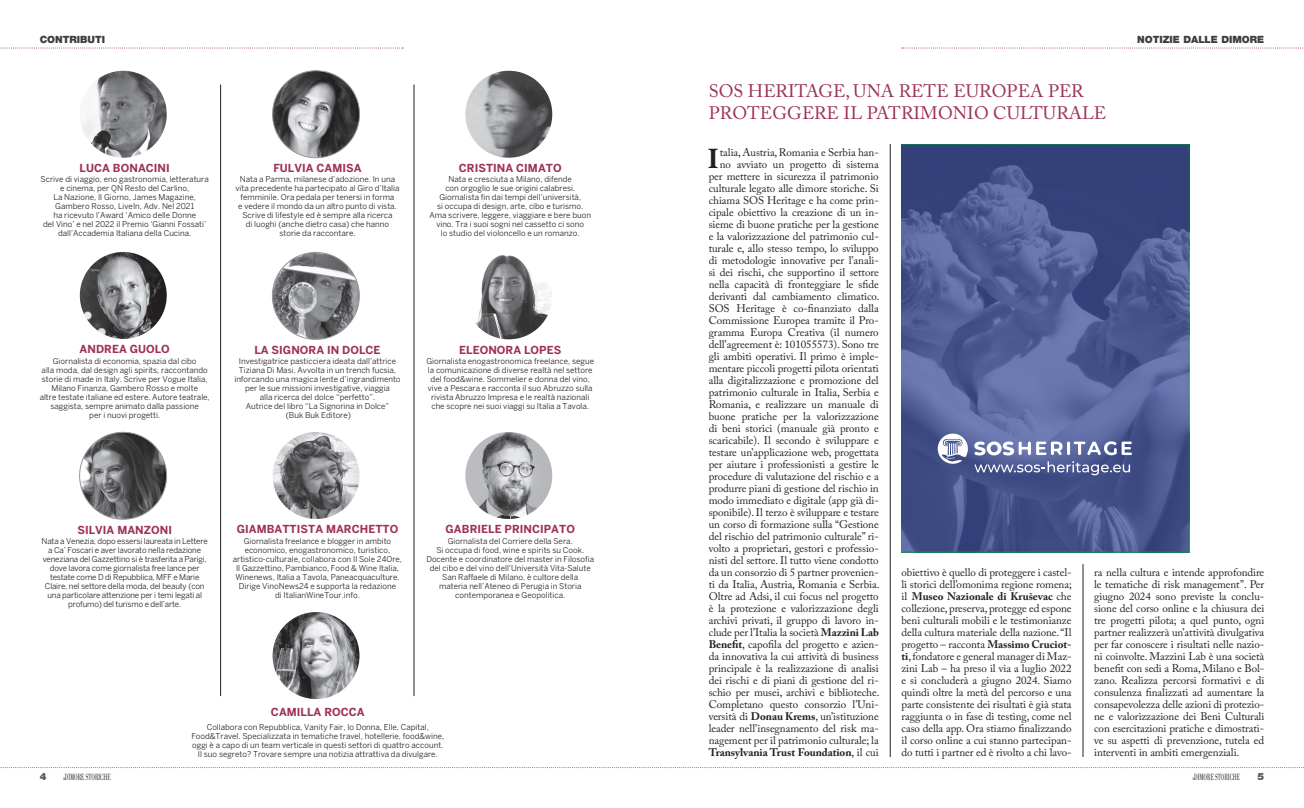
<style>
.page{position:relative;width:1304px;height:808px;background:#fff}
.page>*{position:absolute;margin:0;border:0;box-sizing:border-box;transform-origin:0 0}
.t1{font:700 29.1px "Adobe Garamond Pro";color:#231f20}
.t2{font:18px/22px "Adobe Caslon Pro";letter-spacing:.005em;color:#9e315a}
.t3{font:11px/12px "Adobe Caslon Pro";letter-spacing:-.005em;color:#231f20;text-align:justify}
.t4{font:700 11px "Benton Sans";letter-spacing:.005em;color:#9e315a}
.t5{font:900 10px "Helvetica Neue LT Std";color:#3e3e3f}
.t6{font:900 10px "Helvetica Neue LT Std";color:#57585a}
.t7{font:9.3px "Bodoni Std";color:#231f20;scale:.57 1}
.t8{font:8px/9px "Benton Sans";color:#231f20;text-align:center}
.t9{font:8px/9px "Benton Sans";letter-spacing:-.02em;color:#231f20;text-align:center}
.s1{font-weight:700}
.s2{font-style:italic;font-size:4.4px}
</style>
<div class="page">
<svg style="left:0;top:767px;width:1304px;height:1px"></svg>
<svg style="left:0;top:48px;width:403px;height:1px"></svg>
<hr style="left:220px;top:84px;width:1px;height:612px;background:#231f20">
<hr style="left:414px;top:84px;width:1px;height:612px;background:#231f20">
<img style="left:80px;top:71px;width:87px;height:87px;border-radius:43px">
<img style="left:465px;top:432px;width:87px;height:87px;border-radius:43px">
<img style="left:273px;top:71px;width:87px;height:87px;border-radius:43px">
<img style="left:273px;top:612px;width:87px;height:87px;border-radius:43px">
<img style="left:80px;top:252px;width:87px;height:87px;border-radius:43px">
<img style="left:465px;top:71px;width:87px;height:87px;border-radius:43px">
<img style="left:273px;top:432px;width:87px;height:87px;border-radius:43px">
<img style="left:272px;top:252px;width:87px;height:87px;border-radius:43px">
<img style="left:465px;top:252px;width:87px;height:87px;border-radius:43px">
<img style="left:80px;top:432px;width:87px;height:87px;border-radius:43px">
<svg style="left:902px;top:48px;width:401px;height:1px"></svg>
<svg style="left:901px;top:144px;width:288px;height:408px;background:#4c5991"></svg>
<hr style="left:890px;top:144px;width:1px;height:613px;background:#231f20">
<hr style="left:1083px;top:564px;width:1px;height:193px;background:#231f20">
<p class="t5" style="left:40px;top:34px;width:67px">CONTRIBUTI</p>
<p class="t4" style="left:80px;top:161px;width:92px">LUCA BONACINI</p>
<p class="t4" style="left:273px;top:161px;width:90px">FULVIA CAMISA</p>
<p class="t4" style="left:459px;top:161px;width:104px">CRISTINA CIMATO</p>
<p class="t8" style="left:41px;top:175px;width:170px">Scrive di viaggio, eno gastronomia, letteratura e cinema, per QN Resto del Carlino,<br>La Nazione, Il Giorno, James Magazine, Gambero Rosso, LiveIn, Adv. Nel 2021<br>ha ricevuto l’Award ‘Amico delle Donne<br>del Vino’ e nel 2022 il Premio ‘Gianni Fossati’ dall’Accademia Italiana della Cucina.</p>
<p class="t8" style="left:236px;top:175px;width:165px">Nata a Parma, milanese d’adozione. In una vita precedente ha partecipato al Giro d’Italia femminile. Ora pedala per tenersi in forma<br>e vedere il mondo da un altro punto di vista.<br>Scrive di lifestyle ed è sempre alla ricerca<br>di luoghi (anche dietro casa) che hanno storie da raccontare.</p>
<p class="t8" style="left:429px;top:175px;width:163px">Nata e cresciuta a Milano, difende<br>con orgoglio le sue origini calabresi.<br>Giornalista fin dai tempi dell’università,<br>si occupa di design, arte, cibo e turismo.<br>Ama scrivere, leggere, viaggiare e bere buon vino. Tra i suoi sogni nel cassetto ci sono<br>lo studio del violoncello e un romanzo.</p>
<p class="t4" style="left:80px;top:343px;width:92px">ANDREA GUOLO</p>
<p class="t8" style="left:40px;top:356px;width:172px">Giornalista di economia, spazia dal cibo<br>alla moda, dal design agli spirits, raccontando storie di made in Italy. Scrive per Vogue Italia, Milano Finanza, Gambero Rosso e molte<br>altre testate italiane ed estere. Autore teatrale, saggista, sempre animato dalla passione<br>per i nuovi progetti.</p>
<p class="t4" style="left:254px;top:343px;width:128px">LA SIGNORA IN DOLCE</p>
<p class="t8" style="left:234px;top:357px;width:168px">Investigatrice pasticciera ideata dall’attrice Tiziana Di Masi. Avvolta in un trench fucsia, inforcando una magica lente d’ingrandimento per le sue missioni investigative, viaggia<br>alla ricerca del dolce “perfetto”.<br>Autrice del libro “La Signorina in Dolce”<br>(Buk Buk Editore)</p>
<p class="t4" style="left:459px;top:343px;width:104px">ELEONORA LOPES</p>
<p class="t8" style="left:426px;top:356px;width:169px">Giornalista enogastronomica freelance, segue la comunicazione di diverse realtà nel settore del food&amp;wine. Sommelier e donna del vino, vive a Pescara e racconta il suo Abruzzo sulla rivista Abruzzo Impresa e le realtà nazionali che scopre nei suoi viaggi su Italia a Tavola.</p>
<p class="t4" style="left:77px;top:524px;width:96px">SILVIA MANZONI</p>
<p class="t9" style="left:42px;top:537px;width:168px">Nata a Venezia, dopo essersi laureata in Lettere a Ca’ Foscari e aver lavorato nella redazione veneziana del Gazzettino si è trasferita a Parigi, dove lavora come giornalista free lance per testate come D di Repubblica, MFF e Marie Claire, nel settore della moda, del beauty (con una particolare attenzione per i temi legati al profumo) del turismo e dell’arte.</p>
<p class="t4" style="left:237px;top:523px;width:163px">GIAMBATTISTA MARCHETTO</p>
<p class="t8" style="left:233px;top:536px;width:171px">Giornalista freelance e blogger in ambito economico, enogastronomico, turistico, artistico-culturale, collabora con Il Sole 24Ore, Il Gazzettino, Pambianco, Food &amp; Wine Italia, Winenews, Italia a Tavola, Paneacquaculture.<br>Dirige VinoNews24 e supporta la redazione<br>di ItalianWineTour.info.</p>
<p class="t4" style="left:446px;top:523px;width:131px">GABRIELE PRINCIPATO</p>
<p class="t8" style="left:426px;top:536px;width:169px">Giornalista del Corriere della Sera.<br>Si occupa di food, wine e spirits su Cook.<br>Docente e coordinatore del master in Filosofia del cibo e del vino dell’Università Vita-Salute San Raffaele di Milano, è cultore della<br>materia nell’Ateneo di Perugia in Storia contemporanea e Geopolitica.</p>
<p class="t4" style="left:271px;top:706px;width:95px">CAMILLA ROCCA</p>
<p class="t8" style="left:191px;top:722px;width:254px">Collabora con Repubblica, Vanity Fair, Io Donna, Elle, Capital, Food&amp;Travel. Specializzata in tematiche travel, hotellerie, food&amp;wine, oggi è a capo di un team verticale in questi settori di quattro account.<br>Il suo segreto? Trovare sempre una notizia attrattiva da divulgare.</p>
<h2 class="t2" style="left:709px;top:80px;width:399px">SOS HERITAGE, UNA RETE EUROPEA PER<br>PROTEGGERE IL PATRIMONIO CULTURALE</h2>
<p class="t5" style="left:1137px;top:34px;width:129px">NOTIZIE DALLE DIMORE</p>
<p class="t3" style="left:709px;top:146px;width:172px;text-align:right">talia, Austria, Romania e Serbia han&shy;no avviato un progetto di sistema per mettere in sicurezza il patrimonio culturale legato alle dimore storiche. Si chiama SOS Heritage e ha come prin&shy;cipale obiettivo la creazione di un in&shy;sieme di buone pratiche per la gestione e la valorizzazione del patrimonio cul&shy;turale e, allo stesso tempo, lo sviluppo di metodologie innovative per l’anali&shy;si dei rischi, che supportino il settore nella capacità di fronteggiare le sfide derivanti dal cambiamento climatico.<br>SOS Heritage è co-finanziato dalla Commissione Europea tramite il Pro&shy;gramma Europa Creativa (il numero dell’agreement è: 101055573). Sono tre gli ambiti operativi. Il primo è imple&shy;mentare piccoli progetti pilota orientati alla digitalizzazione e promozione del patrimonio culturale in Italia, Serbia e Romania, e realizzare un manuale di buone pratiche per la valorizzazione di beni storici (manuale già pronto e scaricabile). Il secondo è sviluppare e testare un’applicazione web, progettata per aiutare i professionisti a gestire le procedure di valutazione del rischio e a produrre piani di gestione del rischio in modo immediato e digitale (app già di&shy;sponibile). Il terzo è sviluppare e testare un corso di formazione sulla “Gestione del rischio del patrimonio culturale” ri&shy;volto a proprietari, gestori e professio&shy;nisti del settore. Il tutto viene condotto da un consorzio di 5 partner provenien&shy;ti da Italia, Austria, Romania e Serbia.<br>Oltre ad Adsi, il cui focus nel progetto è la protezione e valorizzazione degli archivi privati, il gruppo di lavoro in&shy;clude per l’Italia la società <span class="s1">Mazzini Lab Benefit</span>, capofila del progetto e azien&shy;da innovativa la cui attività di business principale è la realizzazione di analisi dei rischi e di piani di gestione del ri&shy;schio per musei, archivi e biblioteche.<br>Completano questo consorzio l’Uni&shy;versità di <span class="s1">Donau Krems</span>, un’istituzione leader nell’insegnamento del risk ma&shy;nagement per il patrimonio culturale; la <span class="s1">Transylvania Trust Foundation</span>, il cui</p>
<h1 class="t1" style="left:708px;top:142px;width:12px">I</h1>
<p class="t3" style="left:901px;top:566px;width:172px">obiettivo è quello di proteggere i castel&shy;li storici dell’omonima regione romena; il <span class="s1">Museo Nazionale di Kruševac</span> che collezione, preserva, protegge ed espone beni culturali mobili e le testimonianze della cultura materiale della nazione. “Il progetto – racconta <span class="s1">Massimo Cruciot&shy;ti</span>, fondatore e general manager di Maz&shy;zini Lab – ha preso il via a luglio 2022 e si concluderà a giugno 2024. Siamo quindi oltre la metà del percorso e una parte consistente dei risultati è già stata raggiunta o in fase di testing, come nel caso della app. Ora stiamo finalizzando il corso online a cui stanno partecipan&shy;do tutti i partner ed è rivolto a chi lavo-</p>
<p class="t3" style="left:1094px;top:566px;width:172px">ra nella cultura e intende approfondire le tematiche di risk management”. Per giugno 2024 sono previste la conclu&shy;sione del corso online e la chiusura dei tre progetti pilota; a quel punto, ogni partner realizzerà un’attività divulgativa per far conoscere i risultati nelle nazio&shy;ni coinvolte. Mazzini Lab è una società benefit con sedi a Roma, Milano e Bol&shy;zano. Realizza percorsi formativi e di consulenza finalizzati ad aumentare la consapevolezza delle azioni di protezio&shy;ne e valorizzazione dei Beni Culturali con esercitazioni pratiche e dimostrati&shy;ve su aspetti di prevenzione, tutela ed interventi in ambiti emergenziali.</p>
<p class="t6" style="left:40px;top:771px;width:8px">4</p>
<p class="t7" style="left:63px;top:772px;width:84px"><span class="s2">le</span> DIMORE STORICHE</p>
<p class="t7" style="left:1193px;top:772px;width:84px"><span class="s2">le</span> DIMORE STORICHE</p>
<p class="t6" style="left:1258px;top:770px;width:8px">5</p>
</div>
